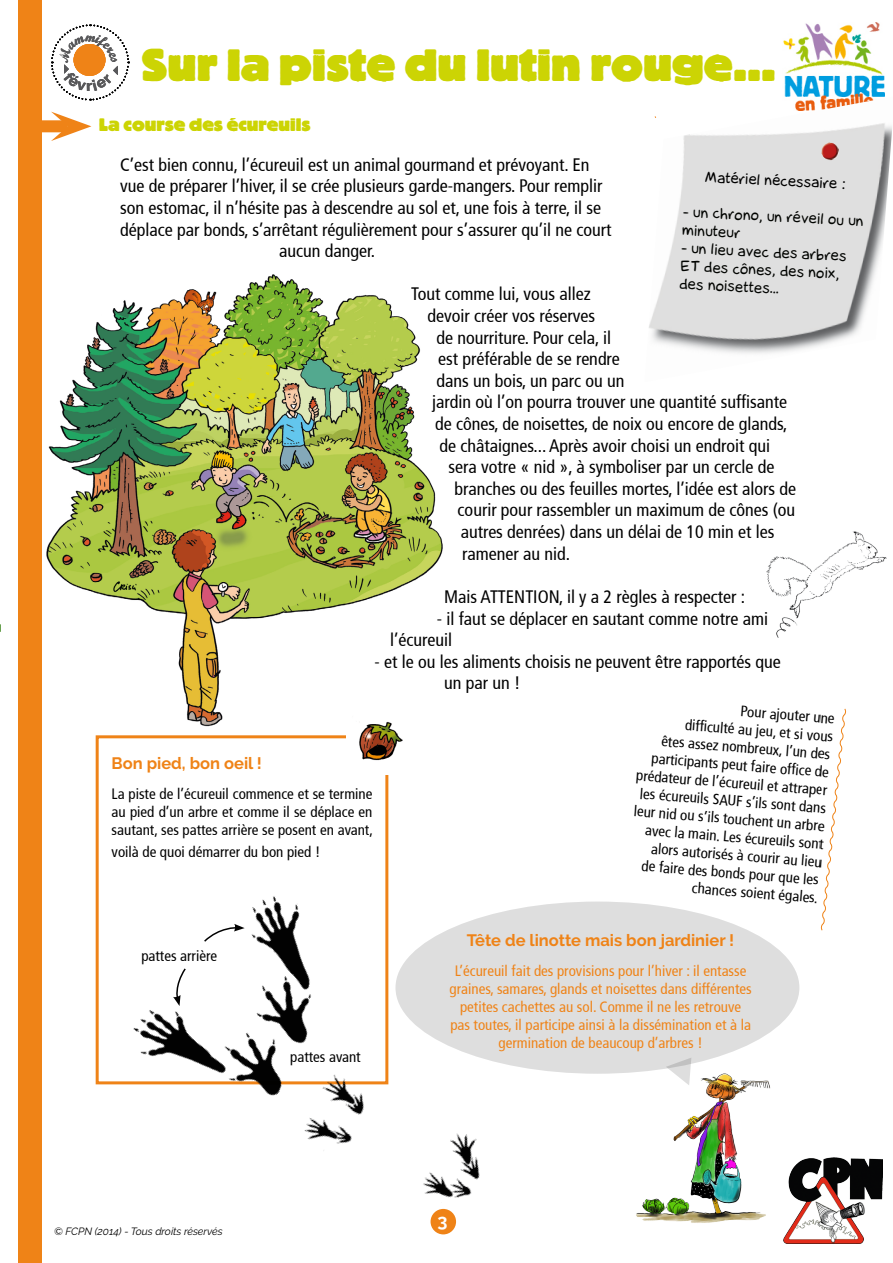
<style>
.page{position:relative;width:893px;height:1263px;background:#fff}
.page>*{position:absolute;margin:0;border:0;box-sizing:border-box;transform-origin:0 0}
.t1{font:800 45px "Block BE";color:#ccd404}
.t2{font:condensed 18px/21.6px "Frutiger";color:#000}
.t3{font:800 18px "Block BE";color:#ccd404}
.t4{font:700 18px "Raleway";color:#fff}
.t5{font:700 16.5px "Raleway";color:#ef8317}
.t6{font:condensed 15px/18px "Frutiger";color:#000;text-align:right}
.t7{font:condensed 15px/18px "Frutiger";color:#ef8317;text-align:center}
.t8{font:15px/18px "la Cartoonerie";color:#010300}
.t9{font:15px "la Cartoonerie";color:#000}
.t10{font:italic 10.5px "Raleway";color:#000}
</style>
<div class="page">
<div style="left:18px;top:0;width:24px;height:1263px;background:#ef8317"></div>
<img style="left:783px;top:23px;width:101px;height:74px">
<img style="left:784px;top:1157px;width:98px;height:86px">
<div style="left:431px;top:1209px;width:25px;height:25px;background:#ef8317;border-radius:50%"></div>
<img style="left:766px;top:531px;width:121px;height:106px">
<img style="left:46px;top:274px;width:397px;height:453px">
<img style="left:649px;top:97px;width:243px;height:257px">
<img style="left:822px;top:143px;width:17px;height:17px">
<svg style="left:653px;top:115px;width:5px;height:4px"></svg>
<div style="left:41px;top:120px;width:27px;height:12px;background:#ef8317"></div>
<svg style="left:51px;top:112px;width:40px;height:29px"></svg>
<img style="left:323px;top:1049px;width:157px;height:175px">
<svg style="left:820px;top:708px;width:26px;height:223px"></svg>
<div style="left:395px;top:901px;width:404px;height:173px;background:#dedede;border-radius:50%"></div>
<svg style="left:666px;top:1058px;width:25px;height:15px"></svg>
<img style="left:636px;top:1073px;width:135px;height:150px">
<div style="left:96px;top:735px;width:292px;height:349px;border:3px solid #ef8317"></div>
<img style="left:347px;top:708px;width:66px;height:66px">
<img style="left:123px;top:896px;width:260px;height:246px">
<svg style="left:202px;top:924px;width:43px;height:19px"></svg>
<svg style="left:173px;top:967px;width:14px;height:39px"></svg>
<svg style="left:51px;top:24px;width:79px;height:77px"></svg>
<h1 class="t1" style="left:141px;top:40px;width:635px">Sur la piste du lutin rouge...</h1>
<p class="t3" style="left:99px;top:115px;width:213px">La course des écureuils</p>
<p class="t2" style="left:120px;top:154px;width:471px">C’est bien connu, l’écureuil est un animal gourmand et prévoyant. En</p>
<p class="t2" style="left:120px;top:176px;width:484px">vue de préparer l’hiver, il se crée plusieurs garde-mangers. Pour remplir</p>
<p class="t2" style="left:120px;top:197px;width:482px">son estomac, il n’hésite pas à descendre au sol et, une fois à terre, il se</p>
<p class="t2" style="left:120px;top:219px;width:493px">déplace par bonds, s’arrêtant régulièrement pour s’assurer qu’il ne court</p>
<p class="t2" style="left:279px;top:240px;width:97px">aucun danger.</p>
<p class="t2" style="left:411px;top:284px;width:181px">Tout comme lui, vous allez</p>
<p class="t2" style="left:428px;top:305px;width:169px">devoir créer vos réserves</p>
<p class="t2" style="left:437px;top:327px;width:176px">de nourriture. Pour cela, il</p>
<p class="t2" style="left:438px;top:348px;width:183px">est préférable de se rendre</p>
<p class="t2" style="left:437px;top:370px;width:189px">dans un bois, un parc ou un</p>
<p class="t2" style="left:432px;top:392px;width:356px">jardin où l’on pourra trouver une quantité suffisante</p>
<p class="t2" style="left:435px;top:413px;width:354px">de cônes, de noisettes, de noix ou encore de glands,</p>
<p class="t2" style="left:440px;top:435px;width:332px">de châtaignes... Après avoir choisi un endroit qui</p>
<p class="t2" style="left:449px;top:456px;width:327px">sera votre « nid », à symboliser par un cercle de</p>
<p class="t2" style="left:455px;top:478px;width:343px">branches ou des feuilles mortes, l’idée est alors de</p>
<p class="t2" style="left:458px;top:500px;width:339px">courir pour rassembler un maximum de cônes (ou</p>
<p class="t2" style="left:461px;top:521px;width:315px">autres denrées) dans un délai de 10 min et les</p>
<p class="t2" style="left:462px;top:543px;width:109px">ramener au nid.</p>
<p class="t2" style="left:444px;top:586px;width:302px">Mais ATTENTION, il y a 2 règles à respecter :</p>
<p class="t2" style="left:390px;top:608px;width:379px;text-indent:47px">- il faut se déplacer en sautant comme notre ami l’écureuil</p>
<p class="t2" style="left:444px;top:651px;width:338px;text-indent:-70px">- et le ou les aliments choisis ne peuvent être rapportés que un par un !</p>
<p class="t6" style="left:643px;top:693px;width:194px;rotate:5deg">Pour ajouter une<br>difficulté au jeu, et si vous<br>êtes assez nombreux, l’un des participants peut faire office de prédateur de l’écureuil et attraper les écureuils SAUF s’ils sont dans leur nid ou s’ils touchent un arbre avec la main. Les écureuils sont alors autorisés à courir au lieu<br>de faire des bonds pour que les chances soient égales.</p>
<p class="t9" style="left:705px;top:169px;width:143px;rotate:3deg">Matériel nécessaire :</p>
<p class="t8" style="left:683px;top:203px;width:182px;rotate:3deg">- un chrono, un réveil ou un minuteur</p>
<p class="t8" style="left:682px;top:239px;width:167px;rotate:3deg">- un lieu avec des arbres<br>ET des cônes, des noix, des noisettes…</p>
<p class="t5" style="left:112px;top:754px;width:152px">Bon pied, bon oeil !</p>
<p class="t6" style="left:112px;top:785px;width:263px;text-align:justify">La piste de l’écureuil commence et se termine au pied d’un arbre et comme il se déplace en sautant, ses pattes arrière se posent en avant,</p>
<p class="t6" style="left:112px;top:843px;width:210px">voilà de quoi démarrer du bon pied !</p>
<p class="t6" style="left:141px;top:946px;width:77px">pattes arrière</p>
<p class="t10" style="left:54px;top:1225px;width:170px">© FCPN (2014) - Tous droits réservés</p>
<p class="t6" style="left:290px;top:1047px;width:72px">pattes avant</p>
<p class="t5" style="left:467px;top:931px;width:269px">Tête de linotte mais bon jardinier !</p>
<p class="t7" style="left:450px;top:962px;width:303px">L’écureuil fait des provisions pour l’hiver : il entasse graines, samares, glands et noisettes dans différentes petites cachettes au sol. Comme il ne les retrouve pas toutes, il participe ainsi à la dissémination et à la germination de beaucoup d’arbres !</p>
<p class="t4" style="left:437px;top:1211px;width:12px">3</p>
</div>
